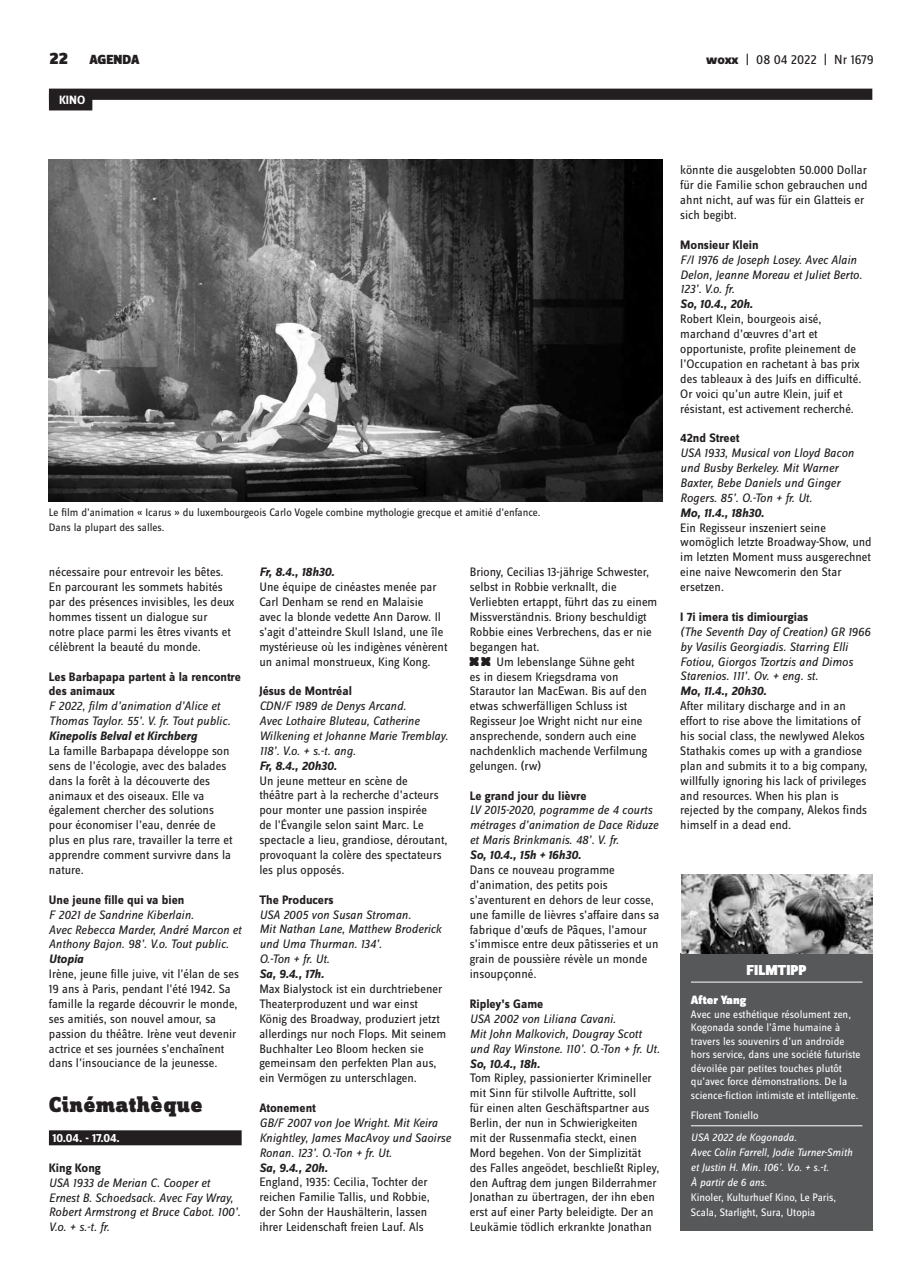
<style>
.page{position:relative;width:922px;height:1276px;background:#fff}
.page>*{position:absolute;margin:0;border:0;box-sizing:border-box;transform-origin:0 0}
.t1{font:32.5px "woxx";color:#231f20}
.t2{font:900 22.5px "Zine Slab Dis";letter-spacing:.03em;color:#231f20}
.t3{font:900 15px "Zine Sans Dis";letter-spacing:-.01em;color:#fff}
.t4{font:13.75px "Zine Sans Dis";letter-spacing:-.01em;color:#231f20}
.t5{font:900 13.75px "Zine Sans Dis";color:#231f20}
.t6{font:12.75px/14.9px "Zine Sans Dis";color:#231f20}
.t7{font:italic 12.75px/14.9px "Zine Sans Dis";letter-spacing:-.005em;color:#231f20}
.t8{font:700 12.5px "Zine Sans Dis";color:#fff}
.t9{font:900 12.5px "Zine Sans Dis";letter-spacing:-.005em;color:#fff}
.t10{font:11.25px/13.5px "Zine Sans Dis";color:#fff}
.t11{font:italic 11.25px/15px "Zine Sans Dis";color:#fff}
.t12{font:11.25px/14.9px "Zine Sans Dis";color:#231f20}
.s1{font-size:17.5px}
.s2{font-weight:800}
.s3{font-weight:700}
.s4{font-style:italic}
.s5{font-weight:700;font-style:italic}
.s6{font-weight:700;font-style:normal}
.s7{font-style:normal}
</style>
<div class="page">
<div style="left:49px;top:89px;width:823px;height:11px;background:#231f20"></div>
<div style="left:49px;top:94px;width:43px;height:16px;background:#231f20"></div>
<div style="left:680px;top:953px;width:192px;height:278px;background:#57585a"></div>
<hr style="left:690px;top:982px;width:172px;height:1px;background:#fff">
<hr style="left:690px;top:1125px;width:172px;height:1px;background:#fff">
<img style="left:681px;top:874px;width:191px;height:79px">
<img style="left:49px;top:160px;width:613px;height:342px">
<div style="left:49px;top:1130px;width:192px;height:15px;background:#231f20"></div>
<p class="t5" style="left:50px;top:52px;width:91px"><span class="s1">22</span> AGENDA</p>
<p class="t4" style="left:706px;top:53px;width:169px"><span class="s2">woxx</span> | 08 04 2022 | Nr 1679</p>
<p class="t8" style="left:59px;top:93px;width:28px">KINO</p>
<p class="t12" style="left:49px;top:506px;width:493px">Le film d’animation « Icarus » du luxembourgeois Carlo Vogele combine mythologie grecque et amitié d’enfance.<br>Dans la plupart des salles.</p>
<p class="t6" style="left:49px;top:565px;width:187px">nécessaire pour entrevoir les bêtes.<br>En parcourant les sommets habités par des présences invisibles, les deux hommes tissent un dialogue sur notre place parmi les êtres vivants et célèbrent la beauté du monde.</p>
<p class="t6" style="left:49px;top:669px;width:193px"><span class="s3">Les Barbapapa partent à la rencontre des animaux<br></span><span class="s4">F 2022, film d’animation d’Alice et<br>Thomas Taylor. 55’. V. fr. Tout public.<br></span><span class="s5">Kinepolis Belval et Kirchberg<br></span>La famille Barbapapa développe son sens de l’écologie, avec des balades dans la forêt à la découverte des animaux et des oiseaux. Elle va également chercher des solutions<br>pour économiser l’eau, denrée de<br>plus en plus rare, travailler la terre et apprendre comment survivre dans la nature.</p>
<p class="t6" style="left:49px;top:892px;width:194px"><span class="s3">Une jeune fille qui va bien<br></span><span class="s4">F 2021 de Sandrine Kiberlain.<br>Avec Rebecca Marder, André Marcon et Anthony Bajon. 98’. V.o. Tout public.<br></span><span class="s5">Utopia<br></span>Irène, jeune fille juive, vit l’élan de ses 19 ans à Paris, pendant l’été 1942. Sa famille la regarde découvrir le monde, ses amitiés, son nouvel amour, sa passion du théâtre. Irène veut devenir actrice et ses journées s’enchaînent dans l’insouciance de la jeunesse.</p>
<p class="t2" style="left:49px;top:1093px;width:155px">Cinémathèque</p>
<p class="t8" style="left:52px;top:1131px;width:69px">10.04. - 17.04.</p>
<p class="t7" style="left:49px;top:1160px;width:193px"><span class="s6">King Kong<br></span>USA 1933 de Merian C. Cooper et<br>Ernest B. Schoedsack. Avec Fay Wray,<br>Robert Armstrong et Bruce Cabot. 100’.<br>V.o. + s.-t. fr.</p>
<p class="t6" style="left:259px;top:565px;width:189px"><span class="s5">Fr, 8.4., 18h30.<br></span>Une équipe de cinéastes menée par<br>Carl Denham se rend en Malaisie avec la blonde vedette Ann Darow. Il s’agit d’atteindre Skull Island, une île mystérieuse où les indigènes vénèrent un animal monstrueux, King Kong.</p>
<p class="t6" style="left:259px;top:684px;width:190px"><span class="s3">Jésus de Montréal<br></span><span class="s4">CDN/F 1989 de Denys Arcand.<br>Avec Lothaire Bluteau, Catherine<br>Wilkening et Johanne Marie Tremblay.<br>118’. V.o. + s.-t. ang.<br></span><span class="s5">Fr, 8.4., 20h30.<br></span>Un jeune metteur en scène de<br>théâtre part à la recherche d’acteurs pour monter une passion inspirée<br>de l’Évangile selon saint Marc. Le spectacle a lieu, grandiose, déroutant, provoquant la colère des spectateurs les plus opposés.</p>
<p class="t6" style="left:259px;top:892px;width:188px"><span class="s3">The Producers<br></span><span class="s4">USA 2005 von Susan Stroman.<br>Mit Nathan Lane, Matthew Broderick und Uma Thurman. 134’.<br>O.-Ton + fr. Ut.<br></span><span class="s5">Sa, 9.4., 17h.<br></span>Max Bialystock ist ein durchtriebener<br>Theaterproduzent und war einst<br>König des Broadway, produziert jetzt allerdings nur noch Flops. Mit seinem<br>Buchhalter Leo Bloom hecken sie gemeinsam den perfekten Plan aus, ein Vermögen zu unterschlagen.</p>
<p class="t6" style="left:259px;top:1101px;width:193px"><span class="s3">Atonement<br></span><span class="s4">GB/F 2007 von Joe Wright. Mit Keira<br>Knightley, James MacAvoy und Saoirse<br>Ronan. 123’. O.-Ton + fr. Ut.<br></span><span class="s5">Sa, 9.4., 20h.<br></span>England, 1935: Cecilia, Tochter der reichen Familie Tallis, und Robbie,<br>der Sohn der Haushälterin, lassen ihrer Leidenschaft freien Lauf. Als</p>
<p class="t6" style="left:469px;top:565px;width:189px">Briony, Cecilias 13-jährige Schwester, selbst in Robbie verknallt, die Verliebten ertappt, fü hrt das zu einem Missverständnis. Briony beschuldigt Robbie eines Verbrechens, das er nie begangen hat.</p>
<p class="t1" style="left:469px;top:638px;width:29px">XX</p>
<p class="t6" style="left:469px;top:654px;width:179px;text-indent:26px">Um lebenslange Sü hne geht es in diesem Kriegsdrama von<br>Starautor Ian MacEwan. Bis auf den etwas schwerfälligen Schluss ist<br>Regisseur Joe Wright nicht nur eine ansprechende, sondern auch eine nachdenklich machende Verfilmung gelungen. (rw)</p>
<p class="t6" style="left:469px;top:788px;width:191px"><span class="s3">Le grand jour du lièvre<br></span><span class="s4">LV 2015-2020, pogramme de 4 courts métrages d’animation de Dace Riduze et Maris Brinkmanis. 48’. V. fr.<br></span><span class="s5">So, 10.4., 15h + 16h30.<br></span>Dans ce nouveau programme d’animation, des petits pois s’aventurent en dehors de leur cosse, une famille de lièvres s’affaire dans sa fabrique d’œufs de Pâques, l’amour s’immisce entre deux pâtisseries et un grain de poussière révèle un monde insoupçonné.</p>
<p class="t6" style="left:469px;top:997px;width:191px"><span class="s3">Ripley’s Game<br></span><span class="s4">USA 2002 von Liliana Cavani.<br>Mit John Malkovich, Dougray Scott und Ray Winstone. 110’. O.-Ton + fr. Ut.<br></span><span class="s5">So, 10.4., 18h.<br></span>Tom Ripley, passionierter Krimineller mit Sinn fü r stilvolle Auftritte, soll<br>fü r einen alten Geschäftspartner aus Berlin, der nun in Schwierigkeiten<br>mit der Russenmafia steckt, einen Mord begehen. Von der Simplizität des Falles angeödet, beschließt Ripley, den Auftrag dem jungen Bilderrahmer Jonathan zu ü bertragen, der ihn eben erst auf einer Party beleidigte. Der an Leukämie tödlich erkrankte Jonathan</p>
<p class="t6" style="left:680px;top:163px;width:189px">könnte die ausgelobten 50.000 Dollar für die Familie schon gebrauchen und ahnt nicht, auf was fü r ein Glatteis er sich begibt.</p>
<p class="t6" style="left:680px;top:238px;width:183px"><span class="s3">Monsieur Klein<br></span><span class="s4">F/I 1976 de Joseph Losey. Avec Alain<br>Delon, Jeanne Moreau et Juliet Berto.<br>123’. V.o. fr.<br></span><span class="s5">So, 10.4., 20h.<br></span>Robert Klein, bourgeois aisé, marchand d’œuvres d’art et opportuniste, profite pleinement de l’Occupation en rachetant à bas prix des tableaux à des Juifs en difficulté.<br>Or voici qu’un autre Klein, juif et résistant, est activement recherché.</p>
<p class="t6" style="left:680px;top:431px;width:193px"><span class="s3">42nd Street<br></span><span class="s4">USA 1933, Musical von Lloyd Bacon und Busby Berkeley. Mit Warner<br>Baxter, Bebe Daniels und Ginger<br>Rogers. 85’. O.-Ton + fr. Ut.<br></span><span class="s5">Mo, 11.4., 18h30.<br></span>Ein Regisseur inszeniert seine womöglich letzte Broadway-Show, und im letzten Moment muss ausgerechnet eine naive Newcomerin den Star ersetzen.</p>
<p class="t6" style="left:680px;top:610px;width:192px"><span class="s3">I 7i imera tis dimiourgias<br></span><span class="s4">(The Seventh Day of Creation) GR 1966 by Vasilis Georgiadis. Starring Elli Fotiou, Giorgos Tzortzis and Dimos Starenios. 111’. Ov. + eng. st.<br></span><span class="s5">Mo, 11.4., 20h30.<br></span>After military discharge and in an effort to rise above the limitations of his social class, the newlywed Alekos Stathakis comes up with a grandiose plan and submits it to a big company, willfully ignoring his lack of privileges and resources. When his plan is rejected by the company, Alekos finds himself in a dead end.</p>
<p class="t3" style="left:746px;top:961px;width:62px">FilmTIPP</p>
<p class="t9" style="left:690px;top:993px;width:57px">After Yang</p>
<p class="t10" style="left:690px;top:1007px;width:171px">Avec une esthétique résolument zen, Kogonada sonde l’âme humaine à travers les souvenirs d’un androïde hors service, dans une société futuriste dévoilée par petites touches plutôt qu’avec force démonstrations. De la science-fiction intimiste et intelligente.</p>
<p class="t11" style="left:690px;top:1104px;width:107px;line-height:22.1px"><span class="s7">Florent Toniello<br></span>USA 2022 de Kogonada.</p>
<p class="t11" style="left:690px;top:1145px;width:163px">Avec Colin Farrell, Jodie Turner-Smith et Justin H. Min. 106’. V.o. + s.-t.<br>À partir de 6 ans.<br><span class="s7">Kinoler, Kulturhuef Kino, Le Paris,<br>Scala, Starlight, Sura, Utopia</span></p>
</div>
